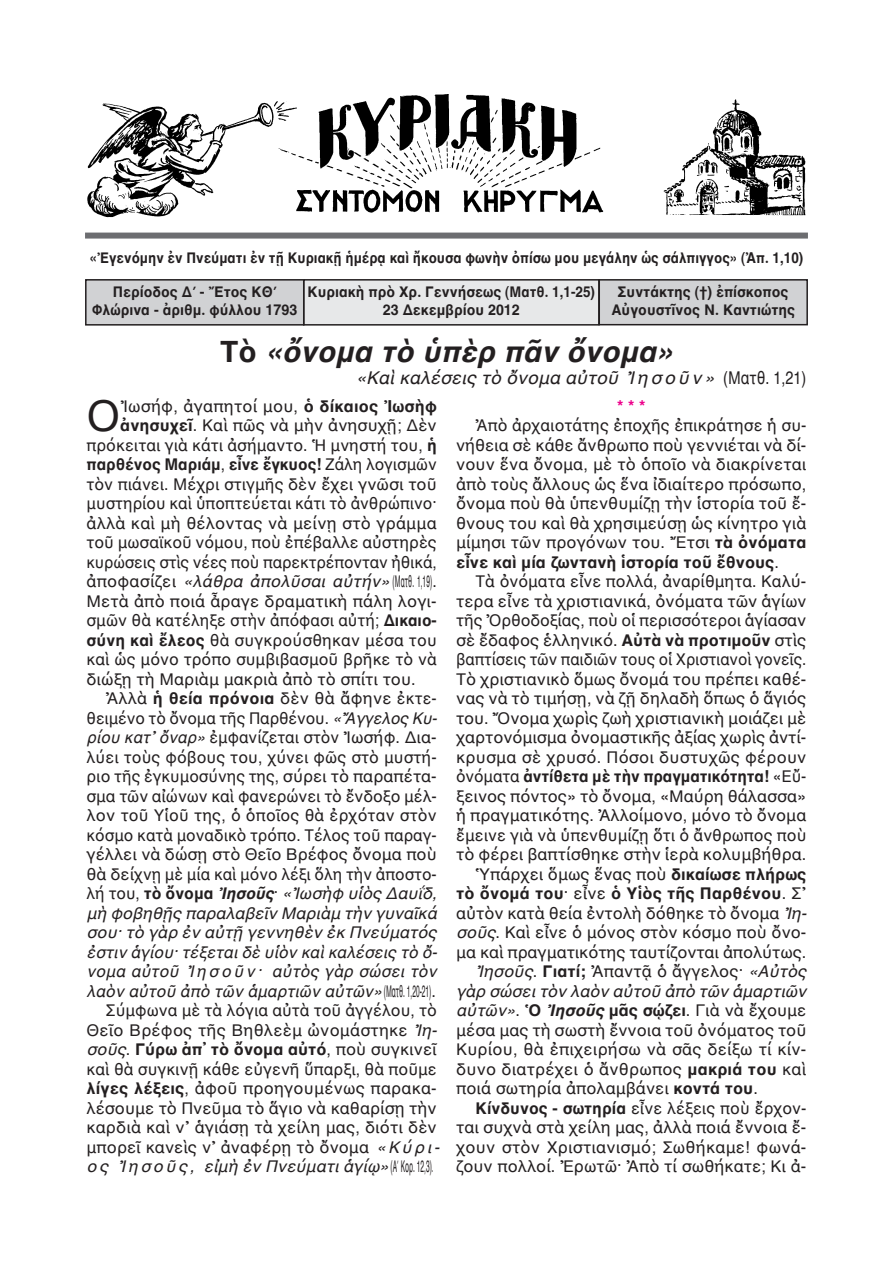
<style>
.page{position:relative;width:893px;height:1263px;background:#fff}
.page>*{position:absolute;margin:0;border:0;box-sizing:border-box;transform-origin:0 0}
.t1{font:43.5px "AL Helvetica";color:#231f20}
.t2{font:italic 700 30px "AL Helvetica";color:#231f20}
.t3{font:italic 18px "AL Helvetica";color:#231f20}
.t4{font:16.5px/19.5px "AL Helvetica";color:#231f20;text-align:justify}
.t5{font:italic 16.5px "AL Helvetica";color:#231f20}
.t6{font:16.5px "AL Helvetica";color:#231f20;scale:.95 1}
.t7{font:16.5px "AL Helvetica";color:#231f20;scale:.93 1}
.t8{font:700 16.5px "AL Helvetica";letter-spacing:-.005em;color:#231f20;scale:.95 1}
.t9{font:700 16.5px "AL Helvetica";letter-spacing:-.005em;color:#231f20}
.t10{font:700 16.5px "AL Helvetica";color:#ed028c}
.t11{font:700 15px/18px "AL Helvetica";color:#231f20;text-align:center;scale:.95 1}
.t12{font:700 15px "AL Helvetica";color:#231f20;scale:.9 1}
.s1{font-style:normal}
.s2{font-weight:700}
.s3{font-weight:400}
.s4{font-style:italic}
.s5{font-weight:700;font-style:normal}
.s6{font-weight:400;font-style:italic}
.s7{font-weight:700;font-style:italic}
</style>
<div class="page">
<div style="left:304px;top:280px;width:295px;height:45px;background:#e7e8e9"></div>
<div style="left:303px;top:279px;width:297px;height:47px;border:2px solid #231f20"></div>
<div style="left:86px;top:280px;width:218px;height:45px;background:#d1d2d4"></div>
<div style="left:85px;top:279px;width:219px;height:47px;border:2px solid #231f20"></div>
<div style="left:599px;top:280px;width:208px;height:45px;background:#d1d2d4"></div>
<div style="left:598px;top:279px;width:210px;height:46px;border:2px solid #231f20"></div>
<div style="left:85px;top:233px;width:723px;height:6px;background:#6c6d70"></div>
<img style="left:87px;top:94px;width:719px;height:124px">
<p class="t12" style="left:90px;top:249px;width:794px">«Ἐγενόμην ἐν Πνεύματι ἐν τῇ Κυριακῇ ἡμέρᾳ καὶ ἤκουσα φωνὴν ὀπίσω μου μεγάλην ὡς σάλπιγγος» (Ἀπ. 1,10)</p>
<p class="t11" style="left:92px;top:283px;width:217px">Περίοδος Δ΄ - Ἔτος ΚΘ΄<br>Φλώρινα - ἀριθμ. φύλλου 1793</p>
<p class="t11" style="left:611px;top:283px;width:195px">Συντάκτης (†) ἐπίσκοπος<br>Αὐγουστῖνος Ν. Καντιώτης</p>
<h2 class="t2" style="left:220px;top:333px;width:454px"><span class="s1">Τὸ</span> «ὄνομα τὸ ὑπὲρ πᾶν ὄνομα»</h2>
<p class="t3" style="left:356px;top:367px;width:452px">«Καὶ καλέσεις τὸ ὄνομα αὐτοῦ Ἰησοῦν » <span class="s1">(Ματθ. 1,21)</span></p>
<p class="t11" style="left:308px;top:283px;width:304px">Κυριακὴ πρὸ Χρ. Γεννήσεως (Ματθ. 1,1-25)<br>23 Δεκεμβρίου 2012</p>
<h1 class="t1" style="left:87px;top:390px;width:35px">Ο</h1>
<p class="t4" style="left:120px;top:396px;width:318px">Ἰωσήφ, ἀγαπητοί μου, <span class="s2">ὁ δίκαιος Ἰωσὴφ</span></p>
<p class="t4" style="left:120px;top:415px;width:318px"><span class="s2">ἀνησυχεῖ</span>. Καὶ πῶς νὰ μὴν ἀνησυχῇ; Δὲν</p>
<p class="t4" style="left:87px;top:435px;width:352px">πρόκειται γιὰ κάτι ἀσήμαντο. Ἡ μνηστή του, <span class="s2">ἡ</span></p>
<p class="t8" style="left:87px;top:454px;width:370px">παρθένος Μαριάμ<span class="s3">,</span> εἶνε ἔγκυος! <span class="s3">Ζάλη λογισμῶν</span></p>
<p class="t4" style="left:87px;top:474px;width:352px">τὸν πιάνει. Μέχρι στιγμῆς δὲν ἔχει γνῶσι τοῦ</p>
<p class="t6" style="left:87px;top:494px;width:370px">μυστηρίου καὶ ὑποπτεύεται κάτι τὸ ἀνθρώπινο·</p>
<p class="t4" style="left:87px;top:513px;width:352px">ἀλλὰ καὶ μὴ θέλοντας νὰ μείνῃ στὸ γράμμα</p>
<p class="t4" style="left:87px;top:532px;width:352px">τοῦ μωσαϊκοῦ νόμου, ποὺ ἐπέβαλλε αὐστηρὲς</p>
<p class="t7" style="left:87px;top:552px;width:378px">κυρώσεις στὶς νέες ποὺ παρεκτρέπονταν ἠθικά,</p>
<p class="t4" style="left:87px;top:571px;width:352px">ἀποφασίζει <span class="s4">«λάθρα ἀπολῦσαι αὐτήν»</span> (Ματθ. 1,19).</p>
<p class="t4" style="left:87px;top:591px;width:352px">Μετὰ ἀπὸ ποιά ἆραγε δραματικὴ πάλη λογι-</p>
<p class="t4" style="left:87px;top:610px;width:352px">σμῶν θὰ κατέληξε στὴν ἀπόφασι αὐτή; <span class="s2">Δικαιο-</span></p>
<p class="t4" style="left:87px;top:630px;width:352px"><span class="s2">σύνη καὶ ἔλεος</span> θὰ συγκρούσθηκαν μέσα του</p>
<p class="t4" style="left:87px;top:649px;width:352px">καὶ ὡς μόνο τρόπο συμβιβασμοῦ βρῆκε τὸ νὰ</p>
<p class="t4" style="left:87px;top:669px;width:331px">διώξῃ τὴ Μαριὰμ μακριὰ ἀπὸ τὸ σπίτι του.</p>
<p class="t4" style="left:106px;top:688px;width:332px">Ἀλλὰ <span class="s2">ἡ θεία πρόνοια</span> δὲν θὰ ἄφηνε ἐκτε-</p>
<p class="t6" style="left:87px;top:708px;width:371px">θειμένο τὸ ὄνομα τῆς Παρθένου. <span class="s4">«Ἄγγελος Κυ-</span></p>
<p class="t6" style="left:87px;top:728px;width:370px"><span class="s4">ρίου κατ᾿ ὄναρ»</span> ἐμφανίζεται στὸν Ἰωσήφ. Δια-</p>
<p class="t4" style="left:87px;top:747px;width:352px">λύει τοὺς φόβους του, χύνει φῶς στὸ μυστή-</p>
<p class="t4" style="left:87px;top:766px;width:352px">ριο τῆς ἐγκυμοσύνης της, σύρει τὸ παραπέτα-</p>
<p class="t4" style="left:87px;top:786px;width:352px">σμα τῶν αἰώνων καὶ φανερώνει τὸ ἔνδοξο μέλ-</p>
<p class="t4" style="left:87px;top:805px;width:352px">λον τοῦ Υἱοῦ της, ὁ ὁποῖος θὰ ἐρχόταν στὸν</p>
<p class="t6" style="left:87px;top:825px;width:370px">κόσμο κατὰ μοναδικὸ τρόπο. Τέλος τοῦ παραγ-</p>
<p class="t4" style="left:87px;top:844px;width:352px">γέλλει νὰ δώσῃ στὸ Θεῖο Βρέφος ὄνομα ποὺ</p>
<p class="t4" style="left:87px;top:864px;width:352px">θὰ δείχνῃ μὲ μία καὶ μόνο λέξι ὅλη τὴν ἀποστο-</p>
<p class="t5" style="left:87px;top:884px;width:352px"><span class="s1">λή του,</span> <span class="s5">τὸ ὄνομα</span> <span class="s2">Ἰησοῦς</span><span class="s1">·</span> «Ἰωσὴφ υἱὸς Δαυΐδ,</p>
<p class="t5" style="left:87px;top:903px;width:352px">μὴ φοβηθῇς παραλαβεῖν Μαριὰμ τὴν γυναῖκά</p>
<p class="t5" style="left:87px;top:923px;width:352px">σου· τὸ γὰρ ἐν αὐτῇ γεννηθὲν ἐκ Πνεύματός</p>
<p class="t5" style="left:87px;top:942px;width:352px">ἐστιν ἁγίου· τέξεται δὲ υἱὸν καὶ καλέσεις τὸ ὄ-</p>
<p class="t5" style="left:87px;top:962px;width:352px">νομα αὐτοῦ Ἰ η σ ο ῦ ν · αὐτὸς γὰρ σώσει τὸν</p>
<p class="t5" style="left:87px;top:981px;width:351px">λαὸν αὐτοῦ ἀπὸ τῶν ἁμαρτιῶν αὐτῶν»<span class="s1">(Ματθ. 1,20-21).</span></p>
<p class="t4" style="left:106px;top:1000px;width:332px">Σύμφωνα μὲ τὰ λόγια αὐτὰ τοῦ ἀγγέλου, τὸ</p>
<p class="t4" style="left:87px;top:1020px;width:352px">Θεῖο Βρέφος τῆς Βηθλεὲμ ὠνομάστηκε <span class="s4">Ἰη-</span></p>
<p class="t9" style="left:87px;top:1039px;width:352px"><span class="s6">σοῦς</span><span class="s3">.</span> Γύρω ἀπ᾽ τὸ ὄνομα αὐτό<span class="s3">, ποὺ συγκινεῖ</span></p>
<p class="t4" style="left:87px;top:1059px;width:352px">καὶ θὰ συγκινῇ κάθε εὐγενῆ ὕπαρξι, θὰ ποῦμε</p>
<p class="t4" style="left:87px;top:1078px;width:352px"><span class="s2">λίγες λέξεις</span>, ἀφοῦ προηγουμένως παρακα-</p>
<p class="t4" style="left:87px;top:1098px;width:352px">λέσουμε τὸ Πνεῦμα τὸ ἅγιο νὰ καθαρίσῃ τὴν</p>
<p class="t4" style="left:87px;top:1117px;width:352px">καρδιὰ καὶ ν᾽ ἁγιάσῃ τὰ χείλη μας, διότι δὲν</p>
<p class="t4" style="left:87px;top:1137px;width:355px">μπορεῖ κανεὶς ν᾿ ἀναφέρῃ τὸ ὄνομα <span class="s4">«Κύρι-</span></p>
<p class="t5" style="left:87px;top:1157px;width:348px">ος Ἰησοῦς , εἰμὴ ἐν Πνεύματι ἁγίῳ»<span class="s1">(Α΄ Κορ. 12,3).</span></p>
<p class="t10" style="left:617px;top:396px;width:30px">***</p>
<p class="t4" style="left:456px;top:415px;width:352px;text-indent:19px">Ἀπὸ ἀρχαιοτάτης ἐποχῆς ἐπικράτησε ἡ συ&shy;νήθεια σὲ κάθε ἄνθρωπο ποὺ γεννιέται νὰ δί&shy;νουν ἕνα ὄνομα, μὲ τὸ ὁποῖο νὰ διακρίνεται ἀπὸ τοὺς ἄλλους ὡς ἕνα ἰδιαίτερο πρόσωπο, ὄνομα ποὺ θὰ ὑπενθυμίζῃ τὴν ἱστορία τοῦ ἔ&shy;θνους του καὶ θὰ χρησιμεύσῃ ὡς κίνητρο γιὰ μίμησι τῶν προγόνων του. Ἔτσι <span class="s2">τὰ ὀνόματα εἶνε καὶ μία ζωντανὴ ἱστορία τοῦ ἔθνους</span>.</p>
<p class="t4" style="left:475px;top:571px;width:332px">Τὰ ὀνόματα εἶνε πολλά, ἀναρίθμητα. Καλύ-</p>
<p class="t4" style="left:456px;top:591px;width:352px">τερα εἶνε τὰ χριστιανικά, ὀνόματα τῶν ἁγίων</p>
<p class="t4" style="left:456px;top:610px;width:352px">τῆς Ὀρθοδοξίας, ποὺ οἱ περισσότεροι ἁγίασαν</p>
<p class="t4" style="left:456px;top:630px;width:352px">σὲ ἔδαφος ἑλληνικό. <span class="s2">Αὐτὰ νὰ προτιμοῦν</span> στὶς</p>
<p class="t7" style="left:456px;top:650px;width:378px">βαπτίσεις τῶν παιδιῶν τους οἱ Χριστιανοὶ γονεῖς.</p>
<p class="t4" style="left:456px;top:669px;width:352px">Τὸ χριστιανικὸ ὅμως ὄνομά του πρέπει καθέ-</p>
<p class="t4" style="left:456px;top:688px;width:352px">νας νὰ τὸ τιμήσῃ, νὰ ζῇ δηλαδὴ ὅπως ὁ ἅγιός</p>
<p class="t4" style="left:456px;top:708px;width:352px">του. Ὄνομα χωρὶς ζωὴ χριστιανικὴ μοιάζει μὲ</p>
<p class="t4" style="left:456px;top:727px;width:352px">χαρτονόμισμα ὀνομαστικῆς ἀξίας χωρὶς ἀντί-</p>
<p class="t4" style="left:456px;top:747px;width:352px">κρυσμα σὲ χρυσό. Πόσοι δυστυχῶς φέρουν</p>
<p class="t8" style="left:456px;top:766px;width:370px"><span class="s3">ὀνόματα</span> ἀντίθετα μὲ τὴν πραγματικότητα! <span class="s3">«Εὔ-</span></p>
<p class="t4" style="left:456px;top:786px;width:352px">ξεινος πόντος» τὸ ὄνομα, «Μαύρη θάλασσα»</p>
<p class="t4" style="left:456px;top:805px;width:352px">ἡ πραγματικότης. Ἀλλοίμονο, μόνο τὸ ὄνομα</p>
<p class="t4" style="left:456px;top:825px;width:352px">ἔμεινε γιὰ νὰ ὑπενθυμίζῃ ὅτι ὁ ἄνθρωπος ποὺ</p>
<p class="t4" style="left:456px;top:844px;width:352px">τὸ φέρει βαπτίσθηκε στὴν ἱερὰ κολυμβήθρα.</p>
<p class="t4" style="left:475px;top:864px;width:332px">Ὑπάρχει ὅμως ἕνας ποὺ <span class="s2">δικαίωσε πλήρως</span></p>
<p class="t9" style="left:456px;top:883px;width:352px">τὸ ὄνομά του<span class="s3">· εἶνε</span> ὁ Υἱὸς τῆς Παρθένου<span class="s3">. Σ᾽</span></p>
<p class="t4" style="left:456px;top:903px;width:352px">αὐτὸν κατὰ θεία ἐντολὴ δόθηκε τὸ ὄνομα <span class="s4">Ἰη-</span></p>
<p class="t4" style="left:456px;top:922px;width:352px"><span class="s4">σοῦς</span>. Καὶ εἶνε ὁ μόνος στὸν κόσμο ποὺ ὄνο-</p>
<p class="t4" style="left:456px;top:942px;width:352px">μα καὶ πραγματικότης ταυτίζονται ἀπολύτως.</p>
<p class="t4" style="left:475px;top:961px;width:332px"><span class="s4">Ἰησοῦς</span>. <span class="s2">Γιατί;</span> Ἀπαντᾷ ὁ ἄγγελος· <span class="s4">«Αὐτὸς</span></p>
<p class="t5" style="left:456px;top:981px;width:352px">γὰρ σώσει τὸν λαὸν αὐτοῦ ἀπὸ τῶν ἁμαρτιῶν</p>
<p class="t4" style="left:456px;top:1000px;width:352px"><span class="s4">αὐτῶν»</span>. <span class="s2">Ὁ</span> <span class="s7">Ἰησοῦς</span> <span class="s2">μᾶς σῴζει</span>. Γιὰ νὰ ἔχουμε</p>
<p class="t4" style="left:456px;top:1020px;width:352px">μέσα μας τὴ σωστὴ ἔννοια τοῦ ὀνόματος τοῦ</p>
<p class="t4" style="left:456px;top:1039px;width:352px">Κυρίου, θὰ ἐπιχειρήσω νὰ σᾶς δείξω τί κίν-</p>
<p class="t4" style="left:456px;top:1059px;width:352px">δυνο διατρέχει ὁ ἄνθρωπος <span class="s2">μακριά του</span> καὶ</p>
<p class="t4" style="left:456px;top:1078px;width:303px">ποιά σωτηρία ἀπολαμβάνει <span class="s2">κοντά του</span>.</p>
<p class="t4" style="left:475px;top:1098px;width:332px"><span class="s2">Κίνδυνος - σωτηρία</span> εἶνε λέξεις ποὺ ἔρχον-</p>
<p class="t4" style="left:456px;top:1117px;width:352px">ται συχνὰ στὰ χείλη μας, ἀλλὰ ποιά ἔννοια ἔ-</p>
<p class="t4" style="left:456px;top:1137px;width:352px">χουν στὸν Χριστιανισμό; Σωθήκαμε! φωνά-</p>
<p class="t4" style="left:456px;top:1156px;width:352px">ζουν πολλοί. Ἐρωτῶ· Ἀπὸ τί σωθήκατε; Κι ἀ-</p>
</div>
